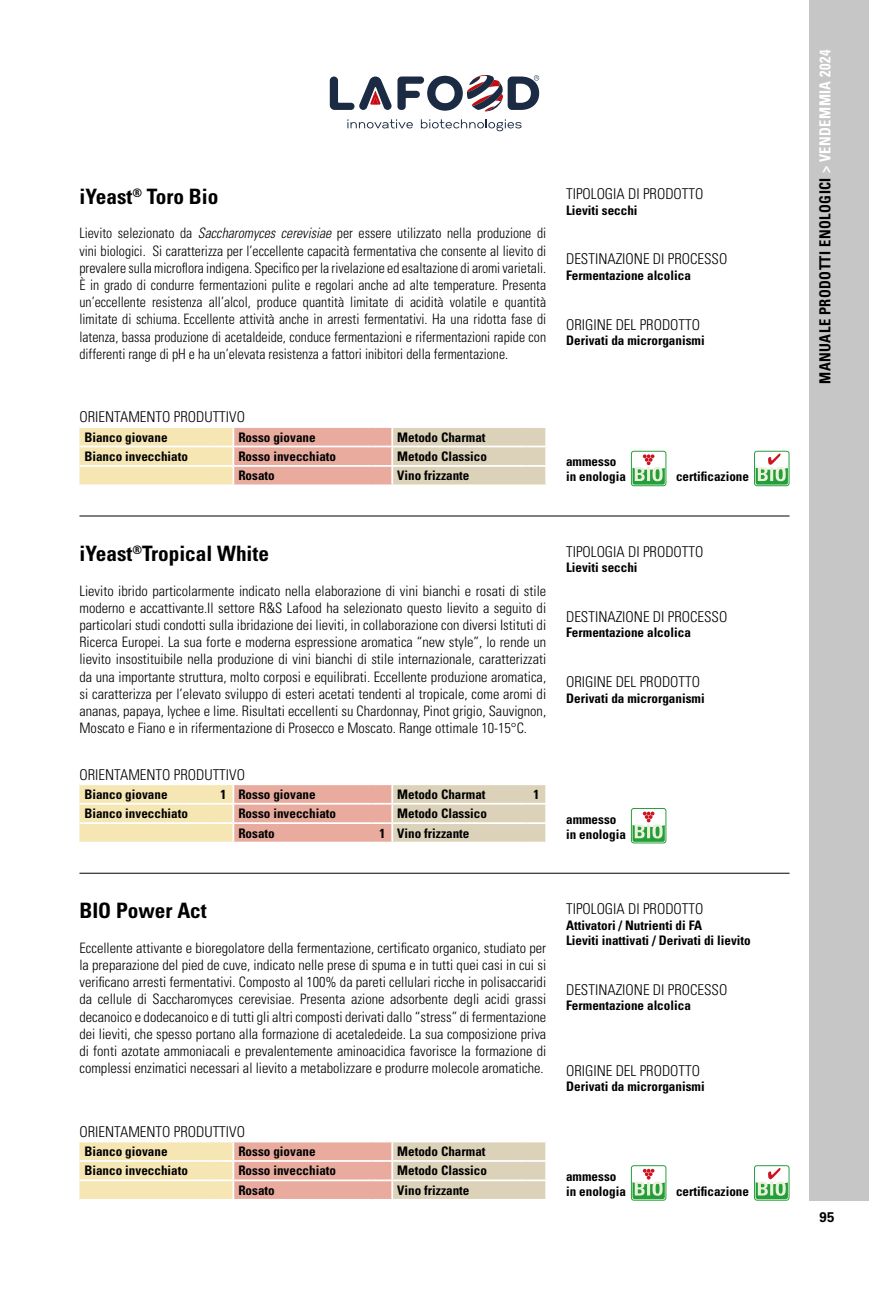
<style>
.page{position:relative;width:869px;height:1290px;background:#fff}
.page>*{position:absolute;margin:0;border:0;box-sizing:border-box;transform-origin:0 0}
.t1{font:700 condensed 21.18px "Univers LT Std";color:#000}
.t2{font:700 condensed 15.22px "Univers LT Std";letter-spacing:.03em;color:#000;scale:.95 1}
.t3{font:300 condensed 14.88px "Univers LT Std";color:#000}
.t4{font:300 condensed 14.35px/17.2px "Univers LT Std";color:#000;text-align:justify}
.t5{font:300 condensed 14.35px/17.2px "Univers LT Std";color:#000;text-align:justify;scale:.96 1}
.t6{font:700 14px "Univers LT Std";color:#000;scale:.95 1}
.t7{font:700 condensed 13.12px/14.9px "Univers LT Std";color:#000}
.s1{font-style:italic}
.s2{color:#fff}
</style>
<div class="page">
<div style="left:809px;top:0;width:59px;height:1200px;background:#c6c6c6"></div>
<hr style="left:79px;top:515px;width:710px;height:1px;background:#000">
<hr style="left:79px;top:873px;width:710px;height:1px;background:#000">
<svg style="left:79px;top:784px;width:467px;height:59px;background:#ead0b7"></svg>
<svg style="left:630px;top:808px;width:36px;height:35px"></svg>
<svg style="left:347px;top:119px;width:66px;height:9px"></svg>
<svg style="left:420px;top:119px;width:101px;height:12px"></svg>
<svg style="left:329px;top:75px;width:210px;height:36px"></svg>
<svg style="left:79px;top:427px;width:467px;height:58px;background:#eacfb4"></svg>
<hr style="left:392px;top:465px;width:134px;height:2px;background:#fff">
<hr style="left:392px;top:484px;width:134px;height:2px;background:#fff">
<hr style="left:526px;top:484px;width:21px;height:2px;background:#fff">
<svg style="left:630px;top:451px;width:36px;height:35px"></svg>
<svg style="left:754px;top:451px;width:35px;height:35px"></svg>
<svg style="left:79px;top:1141px;width:467px;height:59px;background:#ead0b7"></svg>
<svg style="left:630px;top:1165px;width:36px;height:35px"></svg>
<svg style="left:754px;top:1165px;width:35px;height:35px"></svg>
<h1 class="t1" style="left:79px;top:183px;width:140px">iYeast<sup>®</sup> Toro Bio</h1>
<p class="t5" style="left:79px;top:225px;width:487px">Lievito selezionato da <span class="s1">Saccharomyces cerevisiae</span> per essere utilizzato nella produzione di vini biologici. Si caratterizza per l’eccellente capacità fermentativa che consente al lievito di prevalere sulla microflora indigena. Specifico per la rivelazione ed esaltazione di aromi varietali.<br>È in grado di condurre fermentazioni pulite e regolari anche ad alte temperature. Presenta un’eccellente resistenza all’alcol, produce quantità limitate di acidità volatile e quantità limitate di schiuma. Eccellente attività anche in arresti fermentativi. Ha una ridotta fase di latenza, bassa produzione di acetaldeide, conduce fermentazioni e rifermentazioni rapide con differenti range di pH e ha un’elevata resistenza a fattori inibitori della fermentazione.</p>
<p class="t3" style="left:79px;top:408px;width:167px">ORIENTAMENTO PRODUTTIVO</p>
<p class="t3" style="left:566px;top:185px;width:139px">TIPOLOGIA DI PRODOTTO</p>
<p class="t7" style="left:566px;top:203px;width:73px">Lieviti secchi</p>
<p class="t3" style="left:566px;top:250px;width:163px">DESTINAZIONE DI PROCESSO</p>
<p class="t7" style="left:566px;top:268px;width:126px">Fermentazione alcolica</p>
<p class="t3" style="left:566px;top:315px;width:135px">ORIGINE DEL PRODOTTO</p>
<p class="t7" style="left:566px;top:333px;width:140px">Derivati da microrganismi</p>
<p class="t7" style="left:84px;top:429px;width:85px">Bianco giovane</p>
<p class="t7" style="left:238px;top:429px;width:79px">Rosso giovane</p>
<p class="t7" style="left:397px;top:429px;width:90px">Metodo Charmat</p>
<p class="t7" style="left:84px;top:449px;width:105px">Bianco invecchiato</p>
<p class="t7" style="left:238px;top:449px;width:99px">Rosso invecchiato</p>
<p class="t7" style="left:397px;top:449px;width:91px">Metodo Classico</p>
<p class="t7" style="left:238px;top:468px;width:38px">Rosato</p>
<p class="t7" style="left:397px;top:468px;width:74px">Vino frizzante</p>
<p class="t7" style="left:566px;top:454px;width:61px">ammesso in enologia</p>
<p class="t7" style="left:675px;top:469px;width:74px">certificazione</p>
<h1 class="t1" style="left:79px;top:541px;width:191px">iYeast<sup>®</sup>Tropical White</h1>
<p class="t4" style="left:79px;top:582px;width:468px">Lievito ibrido particolarmente indicato nella elaborazione di vini bianchi e rosati di stile moderno e accattivante.Il settore R&amp;S Lafood ha selezionato questo lievito a seguito di particolari studi condotti sulla ibridazione dei lieviti, in collaborazione con diversi Istituti di Ricerca Europei. La sua forte e moderna espressione aromatica “new style”, lo rende un lievito insostituibile nella produzione di vini bianchi di stile internazionale, caratterizzati da una importante struttura, molto corposi e equilibrati. Eccellente produzione aromatica, si caratterizza per l’elevato sviluppo di esteri acetati tendenti al tropicale, come aromi di ananas, papaya, lychee e lime. Risultati eccellenti su Chardonnay, Pinot grigio, Sauvignon, Moscato e Fiano e in rifermentazione di Prosecco e Moscato. Range ottimale 10-15°C.</p>
<p class="t3" style="left:79px;top:765px;width:167px">ORIENTAMENTO PRODUTTIVO</p>
<p class="t3" style="left:566px;top:542px;width:139px">TIPOLOGIA DI PRODOTTO</p>
<p class="t7" style="left:566px;top:560px;width:73px">Lieviti secchi</p>
<p class="t3" style="left:566px;top:607px;width:163px">DESTINAZIONE DI PROCESSO</p>
<p class="t7" style="left:566px;top:625px;width:126px">Fermentazione alcolica</p>
<p class="t3" style="left:566px;top:672px;width:135px">ORIGINE DEL PRODOTTO</p>
<p class="t7" style="left:566px;top:690px;width:140px">Derivati da microrganismi</p>
<p class="t7" style="left:84px;top:786px;width:85px">Bianco giovane</p>
<p class="t7" style="left:220px;top:786px;width:97px">1 Rosso giovane</p>
<p class="t7" style="left:397px;top:786px;width:90px">Metodo Charmat</p>
<p class="t7" style="left:533px;top:786px;width:7px">1</p>
<p class="t7" style="left:84px;top:806px;width:105px">Bianco invecchiato</p>
<p class="t7" style="left:238px;top:806px;width:99px">Rosso invecchiato</p>
<p class="t7" style="left:397px;top:806px;width:91px">Metodo Classico</p>
<p class="t7" style="left:238px;top:825px;width:38px">Rosato</p>
<p class="t7" style="left:379px;top:825px;width:91px">1 Vino frizzante</p>
<p class="t7" style="left:566px;top:811px;width:61px">ammesso in enologia</p>
<h1 class="t1" style="left:79px;top:898px;width:129px">BIO Power Act</h1>
<p class="t4" style="left:79px;top:939px;width:468px">Eccellente attivante e bioregolatore della fermentazione, certificato organico, studiato per la preparazione del pied de cuve, indicato nelle prese di spuma e in tutti quei casi in cui si verificano arresti fermentativi. Composto al 100% da pareti cellulari ricche in polisaccaridi da cellule di Saccharomyces cerevisiae. Presenta azione adsorbente degli acidi grassi decanoico e dodecanoico e di tutti gli altri composti derivati dallo “stress” di fermentazione dei lieviti, che spesso portano alla formazione di acetaledeide. La sua composizione priva di fonti azotate ammoniacali e prevalentemente aminoacidica favorisce la formazione di complessi enzimatici necessari al lievito a metabolizzare e produrre molecole aromatiche.</p>
<p class="t3" style="left:79px;top:1122px;width:167px">ORIENTAMENTO PRODUTTIVO</p>
<p class="t3" style="left:566px;top:899px;width:139px">TIPOLOGIA DI PRODOTTO</p>
<p class="t7" style="left:566px;top:917px;width:186px;line-height:15.8px">Attivatori / Nutrienti di FA<br>Lieviti inattivati / Derivati di lievito</p>
<p class="t3" style="left:566px;top:980px;width:163px">DESTINAZIONE DI PROCESSO</p>
<p class="t7" style="left:566px;top:998px;width:126px">Fermentazione alcolica</p>
<p class="t3" style="left:566px;top:1061px;width:135px">ORIGINE DEL PRODOTTO</p>
<p class="t7" style="left:566px;top:1079px;width:140px">Derivati da microrganismi</p>
<p class="t7" style="left:84px;top:1144px;width:85px">Bianco giovane</p>
<p class="t7" style="left:238px;top:1144px;width:79px">Rosso giovane</p>
<p class="t7" style="left:397px;top:1144px;width:90px">Metodo Charmat</p>
<p class="t7" style="left:84px;top:1163px;width:105px">Bianco invecchiato</p>
<p class="t7" style="left:238px;top:1163px;width:99px">Rosso invecchiato</p>
<p class="t7" style="left:397px;top:1163px;width:91px">Metodo Classico</p>
<p class="t7" style="left:238px;top:1182px;width:38px">Rosato</p>
<p class="t7" style="left:397px;top:1182px;width:74px">Vino frizzante</p>
<p class="t7" style="left:566px;top:1169px;width:61px">ammesso in enologia</p>
<p class="t7" style="left:675px;top:1183px;width:74px">certificazione</p>
<p class="t2" style="left:815px;top:384px;width:353px;rotate:-90deg">MANUALE PRODOTTI ENOLOGICI <span class="s2">&gt; VENDEMMIA 2024</span></p>
<p class="t6" style="left:819px;top:1209px;width:17px">95</p>
</div>
